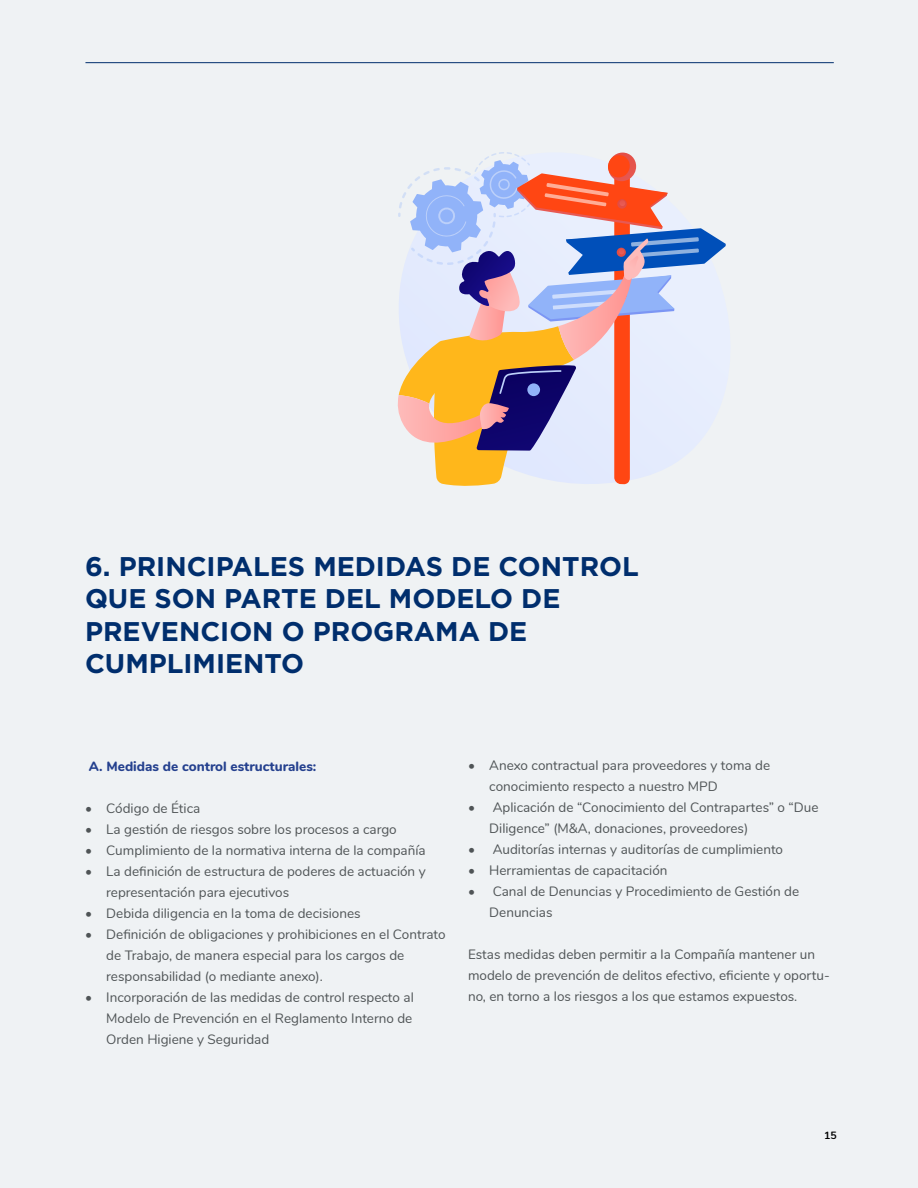
<style>
.page{position:relative;width:918px;height:1188px;background:#eff2f4}
.page>*{position:absolute;margin:0;border:0;box-sizing:border-box;transform-origin:0 0}
.t1{font:700 27px/32.4px "Gotham";color:#002e6d}
.t2{font:13.5px/21px "Nunito";color:#4f5456}
.t3{font:800 13.5px "Nunito";color:#24408e}
.t4{font:700 10.5px "Nunito";color:#000}
</style>
<div class="page">
<hr style="left:85px;top:62px;width:749px;height:1px;background:#002d6d">
<svg style="left:397px;top:152px;width:329px;height:334px"></svg>
<h1 class="t1" style="left:85px;top:550px;width:555px">6. PRINCIPALES MEDIDAS DE CONTROL<br>QUE SON PARTE DEL MODELO DE<br>PREVENCION O PROGRAMA DE<br>CUMPLIMIENTO</h1>
<p class="t3" style="left:89px;top:756px;width:229px">A. Medidas de control estructurales:</p>
<p class="t2" style="left:85px;top:797px;width:117px">• Código de Ética</p>
<p class="t2" style="left:85px;top:818px;width:313px">• La gestión de riesgos sobre los procesos a cargo</p>
<p class="t2" style="left:85px;top:839px;width:342px">• Cumplimiento de la normativa interna de la compañía</p>
<p class="t2" style="left:106px;top:860px;width:321px;text-indent:-21px">• La definición de estructura de poderes de actuación y representación para ejecutivos</p>
<p class="t2" style="left:85px;top:902px;width:277px">• Debida diligencia en la toma de decisiones</p>
<p class="t2" style="left:106px;top:923px;width:341px;text-indent:-21px">• Definición de obligaciones y prohibiciones en el Contrato de Trabajo, de manera especial para los cargos de responsabilidad (o mediante anexo).</p>
<p class="t2" style="left:106px;top:986px;width:309px;text-align:justify;text-indent:-21px">• Incorporación de las medidas de control respecto al Modelo de Prevención en el Reglamento Interno de Orden Higiene y Seguridad</p>
<p class="t2" style="left:489px;top:754px;width:282px;text-indent:-21px">• Anexo contractual para proveedores y toma de conocimiento respecto a nuestro MPD</p>
<p class="t2" style="left:489px;top:796px;width:331px;text-indent:-21px">• Aplicación de “Conocimiento del Contrapartes” o “Due<br>Diligence” (M&amp;A, donaciones, proveedores)</p>
<p class="t2" style="left:468px;top:838px;width:317px">• Auditorías internas y auditorías de cumplimiento</p>
<p class="t2" style="left:468px;top:859px;width:201px">• Herramientas de capacitación</p>
<p class="t2" style="left:489px;top:880px;width:312px;text-indent:-21px">• Canal de Denuncias y Procedimiento de Gestión de<br>Denuncias</p>
<p class="t2" style="left:468px;top:943px;width:363px">Estas medidas deben permitir a la Compañía mantener un modelo de prevención de delitos efectivo, eficiente y oportu&shy;no, en torno a los riesgos a los que estamos expuestos.</p>
<p class="t4" style="left:824px;top:1127px;width:14px">15</p>
</div>
